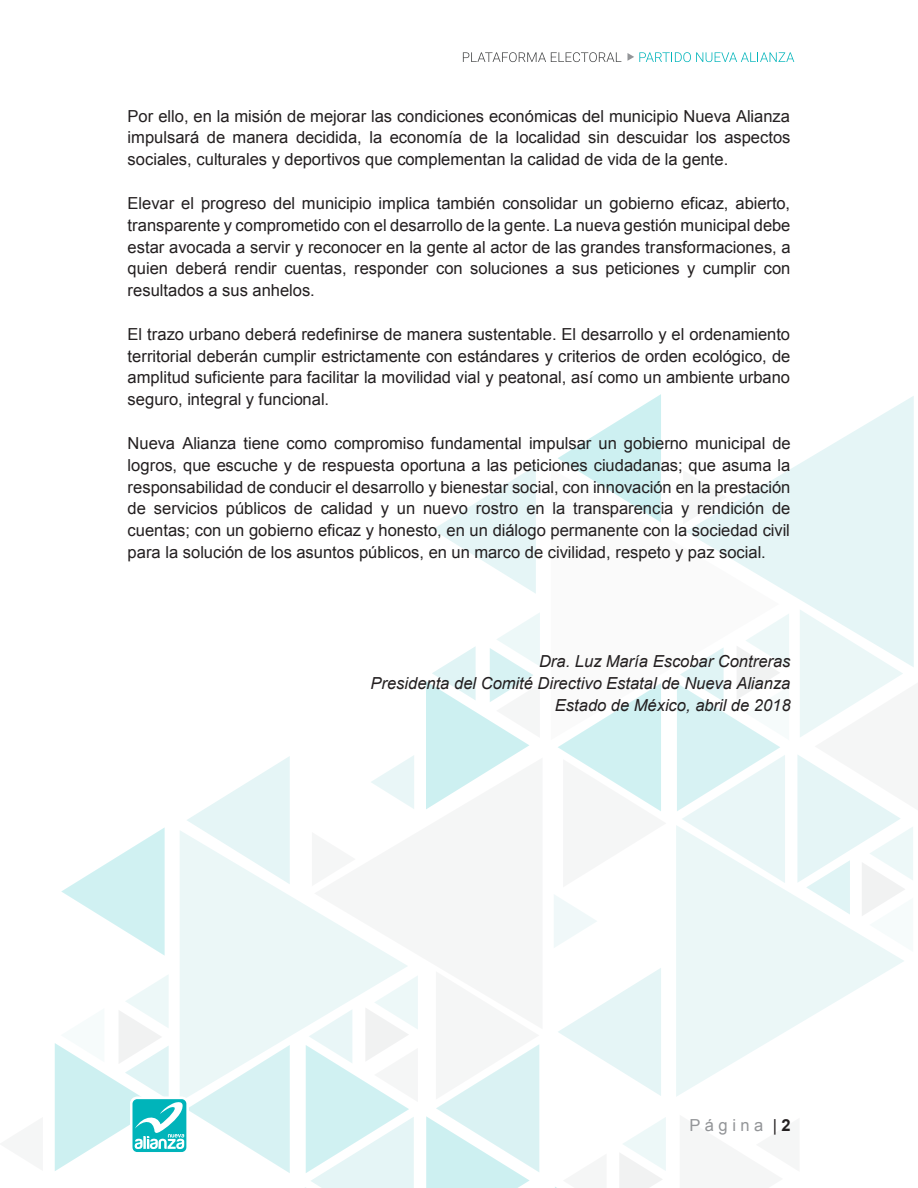
<style>
.page{position:relative;width:918px;height:1188px;background:#fff}
.page>*{position:absolute;margin:0;border:0;box-sizing:border-box;transform-origin:0 0}
.t1{font:16.5px/21.8px "Arial";color:#231f20;text-align:justify}
.t2{font:italic 16.5px/21.8px "Arial";color:#231f20;text-align:right}
.t3{font:16.5px "Arial";letter-spacing:.27em;color:#939598}
.s1{color:#231f20}
.s2{font-weight:700;color:#231f20}
</style>
<div class="page">
<svg style="left:61px;top:827px;width:104px;height:129px"></svg>
<svg style="left:187px;top:756px;width:103px;height:74px"></svg>
<svg style="left:180px;top:830px;width:134px;height:206px;fill:#ebf7f7"></svg>
<svg style="left:314px;top:910px;width:93px;height:61px;fill:#ebf7f7"></svg>
<svg style="left:305px;top:971px;width:234px;height:217px"></svg>
<svg style="left:312px;top:832px;width:2px;height:54px"></svg>
<svg style="left:555px;top:1117px;width:111px;height:71px"></svg>
<svg style="left:554px;top:895px;width:43px;height:53px"></svg>
<svg style="left:558px;top:968px;width:103px;height:128px"></svg>
<svg style="left:558px;top:740px;width:103px;height:71px"></svg>
<svg style="left:433px;top:466px;width:103px;height:128px"></svg>
<svg style="left:558px;top:394px;width:103px;height:74px"></svg>
<svg style="left:676px;top:825px;width:228px;height:272px;fill:#ebf7f7"></svg>
<svg style="left:570px;top:468px;width:91px;height:272px"></svg>
<svg style="left:686px;top:396px;width:228px;height:213px;fill:#e5f5f6"></svg>
<svg style="left:371px;top:755px;width:43px;height:54px"></svg>
<svg style="left:797px;top:609px;width:117px;height:343px"></svg>
<svg style="left:677px;top:614px;width:112px;height:269px"></svg>
<svg style="left:426px;top:613px;width:114px;height:196px"></svg>
<svg style="left:686px;top:470px;width:41px;height:54px"></svg>
<svg style="left:55px;top:974px;width:235px;height:199px"></svg>
<svg style="left:463px;top:52px;width:158px;height:10px"></svg>
<svg style="left:627px;top:52px;width:167px;height:10px"></svg>
<p class="t1" style="left:128px;top:105px;width:664px">Por ello, en la misión de mejorar las condiciones económicas del municipio Nueva Alianza impulsará de manera decidida, la economía de la localidad sin descuidar los aspectos sociales, culturales y deportivos que complementan la calidad de vida de la gente.</p>
<p class="t1" style="left:128px;top:192px;width:664px">Elevar el progreso del municipio implica también consolidar un gobierno eficaz, abierto, transparente y comprometido con el desarrollo de la gente. La nueva gestión municipal debe estar avocada a servir y reconocer en la gente al actor de las grandes transformaciones, a quien deberá rendir cuentas, responder con soluciones a sus peticiones y cumplir con resultados a sus anhelos.</p>
<p class="t1" style="left:128px;top:323px;width:664px">El trazo urbano deberá redefinirse de manera sustentable. El desarrollo y el ordenamiento territorial deberán cumplir estrictamente con estándares y criterios de orden ecológico, de amplitud suficiente para facilitar la movilidad vial y peatonal, así como un ambiente urbano seguro, integral y funcional.</p>
<p class="t1" style="left:128px;top:432px;width:665px">Nueva Alianza tiene como compromiso fundamental impulsar un gobierno municipal de logros, que escuche y de respuesta oportuna a las peticiones ciudadanas; que asuma la responsabilidad de conducir el desarrollo y bienestar social, con innovación en la prestación de servicios públicos de calidad y un nuevo rostro en la transparencia y rendición de cuentas; con un gobierno eficaz y honesto, en un diálogo permanente con la sociedad civil para la solución de los asuntos públicos, en un marco de civilidad, respeto y paz social.</p>
<p class="t2" style="left:371px;top:651px;width:422px">Dra. Luz María Escobar Contreras<br>Presidenta del Comité Directivo Estatal de Nueva Alianza<br>Estado de México, abril de 2018</p>
<p class="t3" style="left:690px;top:1115px;width:103px">Página <span class="s1">|</span> <span class="s2">2</span></p>
</div>
